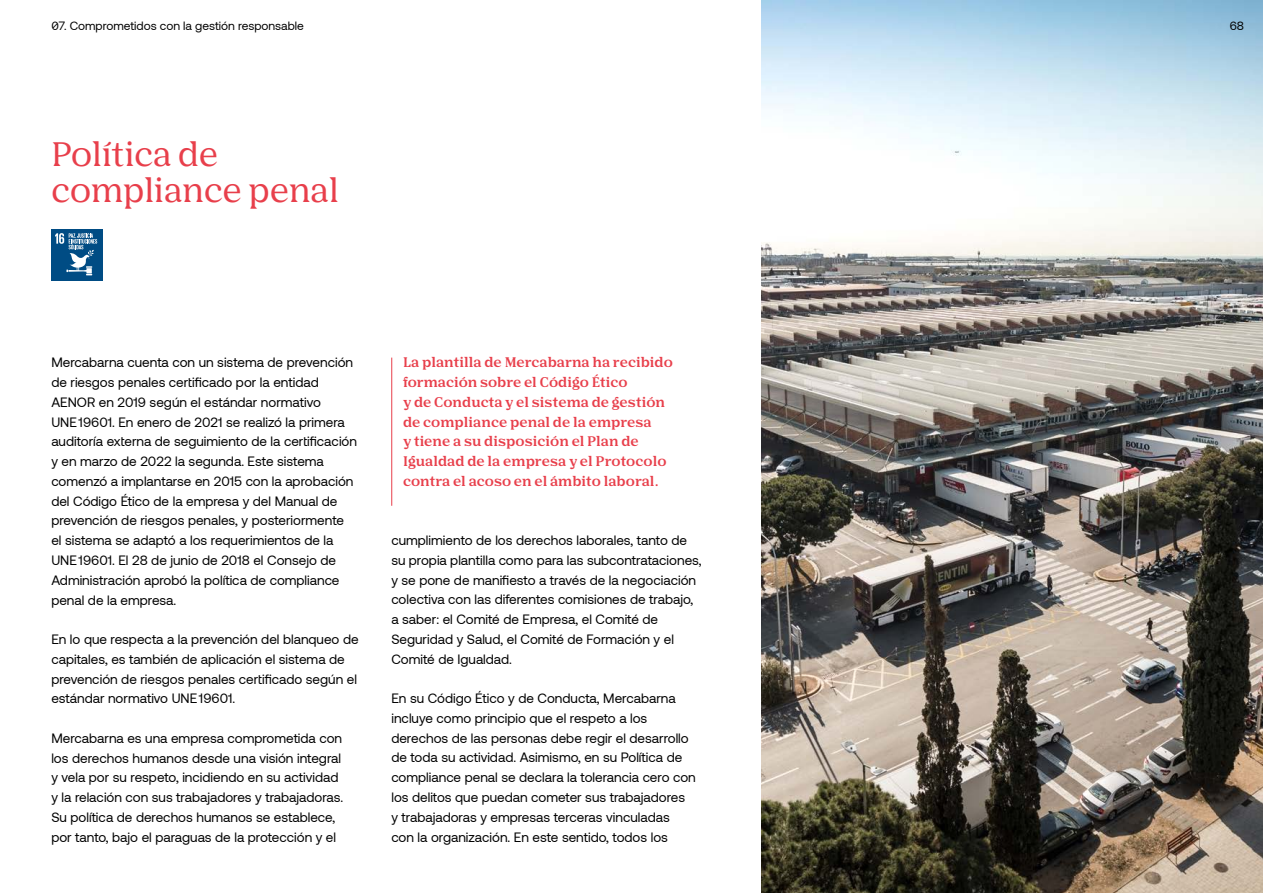
<style>
.page{position:relative;width:1263px;height:893px;background:#fff}
.page>*{position:absolute;margin:0;border:0;box-sizing:border-box;transform-origin:0 0}
.t1{font:600 33px/36px "Nib Pro";color:#e83f4b}
.t2{font:13.5px/19.8px "Aeonik";color:#000}
.t3{font:700 13.5px/19.8px "Nib Pro";color:#e83f4b}
.t4{font:12px "Aeonik";color:#000}
</style>
<div class="page">
<img style="left:762px;top:0;width:501px;height:893px">
<div style="left:51px;top:229px;width:51px;height:51px;background:#004c84"></div>
<svg style="left:55px;top:233px;width:42px;height:42px"></svg>
<hr style="left:391px;top:358px;width:1px;height:148px;background:#e83f4b">
<p class="t4" style="left:51px;top:19px;width:254px">07. Comprometidos con la gestión responsable</p>
<p class="t4" style="left:1230px;top:19px;width:16px">68</p>
<h1 class="t1" style="left:51px;top:137px;width:289px">Política de compliance penal</h1>
<p class="t2" style="left:51px;top:353px;width:307px">Mercabarna cuenta con un sistema de prevención de riesgos penales certificado por la entidad AENOR en 2019 según el estándar normativo UNE19601. En enero de 2021 se realizó la primera auditoría externa de seguimiento de la certificación y en marzo de 2022 la segunda. Este sistema comenzó a implantarse en 2015 con la aprobación del Código Ético de la empresa y del Manual de prevención de riesgos penales, y posteriormente el sistema se adaptó a los requerimientos de la UNE19601. El 28 de junio de 2018 el Consejo de Administración aprobó la política de compliance penal de la empresa.</p>
<p class="t2" style="left:51px;top:629px;width:309px">En lo que respecta a la prevención del blanqueo de capitales, es también de aplicación el sistema de prevención de riesgos penales certificado según el estándar normativo UNE19601.</p>
<p class="t2" style="left:51px;top:728px;width:293px">Mercabarna es una empresa comprometida con los derechos humanos desde una visión integral y vela por su respeto, incidiendo en su actividad y la relación con sus trabajadores y trabajadoras.<br>Su política de derechos humanos se establece, por tanto, bajo el paraguas de la protección y el</p>
<p class="t3" style="left:403px;top:353px;width:271px">La plantilla de Mercabarna ha recibido formación sobre el Código Ético<br>y de Conducta y el sistema de gestión de compliance penal de la empresa<br>y tiene a su disposición el Plan de Igualdad de la empresa y el Protocolo contra el acoso en el ámbito laboral.</p>
<p class="t2" style="left:391px;top:531px;width:312px">cumplimiento de los derechos laborales, tanto de su propia plantilla como para las subcontrataciones, y se pone de manifiesto a través de la negociación colectiva con las diferentes comisiones de trabajo, a saber: el Comité de Empresa, el Comité de Seguridad y Salud, el Comité de Formación y el Comité de Igualdad.</p>
<p class="t2" style="left:391px;top:689px;width:306px">En su Código Ético y de Conducta, Mercabarna incluye como principio que el respeto a los derechos de las personas debe regir el desarrollo de toda su actividad. Asimismo, en su Política de compliance penal se declara la tolerancia cero con los delitos que puedan cometer sus trabajadores<br>y trabajadoras y empresas terceras vinculadas con la organización. En este sentido, todos los</p>
</div>
